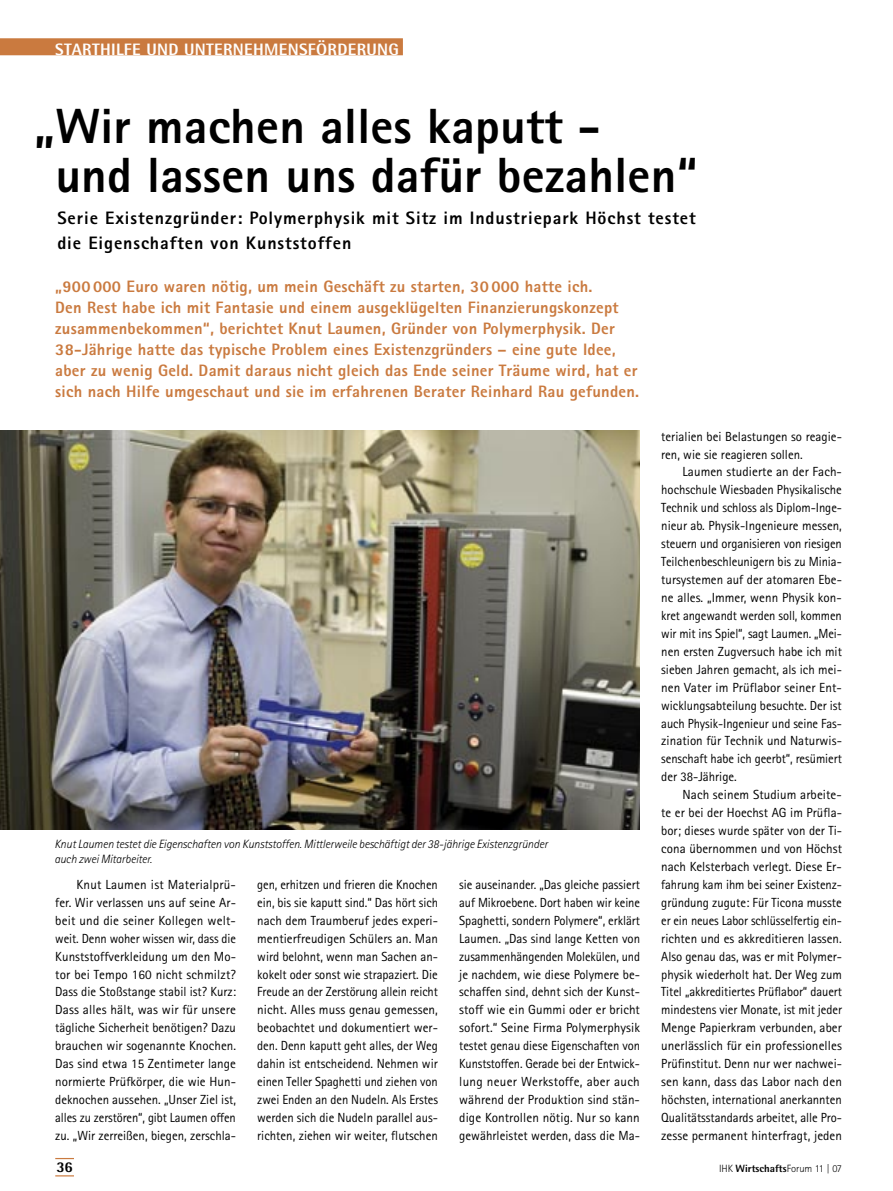
<style>
.page{position:relative;width:893px;height:1191px;background:#fff}
.page>*{position:absolute;margin:0;border:0;box-sizing:border-box;transform-origin:0 0}
.Titel{font:800 49.5px/49.5px "Rotis Sans Serif";letter-spacing:.005em;color:#000}
.Untertitel{font:800 18px "Rotis Sans Serif";letter-spacing:.05em;color:#000}
.Vorspann_Farbe{font:800 16.5px/21px "Rotis Sans Serif";letter-spacing:.015em;color:#ca7a3f}
.t1{font:800 16.5px "Rotis Semi Sans";letter-spacing:.02em;color:#fff}
.t2{font:800 15px "Rotis Semi Sans";color:#000}
.Fließtext{font:13.2px/17.9px "Rotis Sans Serif";color:#000;text-align:justify}
.Fließtext-2{font:13.2px/17.9px "Rotis Sans Serif";color:#000;text-align:justify;scale:.95 1}
.Fließtext-3{font:13.2px/17.9px "Rotis Sans Serif";color:#000;text-align:justify;scale:.96 1}
.Bildunterschrift{font:italic 300 12px/14.9px "Rotis Sans Serif";letter-spacing:-.01em;color:#000}
.t3{font:300 10.5px "Rotis Sans Serif";color:#000}
.s1{font-family:"Rotis Semi Sans";font-weight:800}
</style>
<div class="page">
<div style="left:0;top:38px;width:403px;height:17px;background:#ca7a3f"></div>
<svg style="left:55px;top:1158px;width:19px;height:1px"></svg>
<svg style="left:55px;top:1175px;width:19px;height:1px"></svg>
<img style="left:0;top:430px;width:640px;height:399px">
<p class="t1" style="left:55px;top:39px;width:345px">STARTHILFE UND UNTERNEHMENSFÖRDERUNG</p>
<p class="Titel" style="left:55px;top:101px;width:644px;text-indent:-21px">„Wir machen alles kaputt –<br>und lassen uns dafür bezahlen“</p>
<p class="Untertitel" style="left:57px;top:206px;width:640px">Serie Existenzgründer: Polymerphysik mit Sitz im Industriepark Höchst testet</p>
<p class="Untertitel" style="left:57px;top:232px;width:295px">die Eigenschaften von Kunststoffen</p>
<p class="Vorspann_Farbe" style="left:55px;top:276px;width:585px">„900 000 Euro waren nötig, um mein Geschäft zu starten, 30 000 hatte ich.<br>Den Rest habe ich mit Fantasie und einem ausgeklügelten Finanzierungskonzept zusammenbekommen“, berichtet Knut Laumen, Gründer von Polymerphysik. Der 38-Jährige hatte das typische Problem eines Existenzgründers – eine gute Idee, aber zu wenig Geld. Damit daraus nicht gleich das Ende seiner Träume wird, hat er sich nach Hilfe umgeschaut und sie im erfahrenen Berater Reinhard Rau gefunden.</p>
<p class="Bildunterschrift" style="left:54px;top:837px;width:495px">Knut Laumen testet die Eigenschaften von Kunststoffen. Mittlerweile beschäftigt der 38-jährige Existenzgründer auch zwei Mitarbeiter.</p>
<p class="Fließtext" style="left:55px;top:875px;width:182px;text-indent:21px">Knut Laumen ist Materialprü&shy;fer. Wir verlassen uns auf seine Ar&shy;beit und die seiner Kollegen welt&shy;weit. Denn woher wissen wir, dass die Kunststoffverkleidung um den Mo&shy;tor bei Tempo 160 nicht schmilzt?<br>Dass die Stoßstange stabil ist? Kurz:<br>Dass alles hält, was wir für unsere tägliche Sicherheit benötigen? Dazu brauchen wir sogenannte Knochen.<br>Das sind etwa 15 Zentimeter lange normierte Prüfkörper, die wie Hun&shy;deknochen aussehen. „Unser Ziel ist, alles zu zerstören“, gibt Laumen offen zu. „Wir zerreißen, biegen, zerschla-</p>
<p class="Fließtext-2" style="left:257px;top:875px;width:192px">gen, erhitzen und frieren die Knochen ein, bis sie kaputt sind.“ Das hört sich nach dem Traumberuf jedes experi&shy;mentierfreudigen Schülers an. Man wird belohnt, wenn man Sachen an&shy;kokelt oder sonst wie strapaziert. Die Freude an der Zerstörung allein reicht nicht. Alles muss genau gemessen, beobachtet und dokumentiert wer&shy;den. Denn kaputt geht alles, der Weg dahin ist entscheidend. Nehmen wir einen Teller Spaghetti und ziehen von zwei Enden an den Nudeln. Als Erstes werden sich die Nudeln parallel aus&shy;richten, ziehen wir weiter, flutschen</p>
<p class="Fließtext-3" style="left:459px;top:875px;width:190px">sie auseinander. „Das gleiche passiert auf Mikroebene. Dort haben wir keine Spaghetti, sondern Polymere“, erklärt Laumen. „Das sind lange Ketten von zusammenhängenden Molekülen, und je nachdem, wie diese Polymere be&shy;schaffen sind, dehnt sich der Kunst&shy;stoff wie ein Gummi oder er bricht sofort.“ Seine Firma Polymerphysik testet genau diese Eigenschaften von Kunststoffen. Gerade bei der Entwick&shy;lung neuer Werkstoffe, aber auch während der Produktion sind stän&shy;dige Kontrollen nötig. Nur so kann gewährleistet werden, dass die Ma-</p>
<p class="Fließtext" style="left:661px;top:427px;width:182px">terialien bei Belastungen so reagie&shy;ren, wie sie reagieren sollen.</p>
<p class="Fließtext" style="left:661px;top:463px;width:182px;text-indent:21px">Laumen studierte an der Fach&shy;hochschule Wiesbaden Physikalische Technik und schloss als Diplom-Inge&shy;nieur ab. Physik-Ingenieure messen, steuern und organisieren von riesigen Teilchenbeschleunigern bis zu Minia&shy;tursystemen auf der atomaren Ebe&shy;ne alles. „Immer, wenn Physik kon&shy;kret angewandt werden soll, kommen wir mit ins Spiel“, sagt Laumen. „Mei&shy;nen ersten Zugversuch habe ich mit sieben Jahren gemacht, als ich mei&shy;nen Vater im Prüflabor seiner Ent&shy;wicklungsabteilung besuchte. Der ist auch Physik-Ingenieur und seine Fas&shy;zination für Technik und Naturwis&shy;senschaft habe ich geerbt“, resümiert der 38-Jährige.</p>
<p class="Fließtext" style="left:661px;top:785px;width:182px;text-indent:21px">Nach seinem Studium arbeite&shy;te er bei der Hoechst AG im Prüfla&shy;bor; dieses wurde später von der Ti&shy;cona übernommen und von Höchst nach Kelsterbach verlegt. Diese Er&shy;fahrung kam ihm bei seiner Existenz&shy;gründung zugute: Für Ticona musste er ein neues Labor schlüsselfertig ein&shy;richten und es akkreditieren lassen.<br>Also genau das, was er mit Polymer&shy;physik wiederholt hat. Der Weg zum Titel „akkreditiertes Prüflabor“ dauert mindestens vier Monate, ist mit jeder Menge Papierkram verbunden, aber unerlässlich für ein professionelles Prüfinstitut. Denn nur wer nachwei&shy;sen kann, dass das Labor nach den höchsten, international anerkannten Qualitätsstandards arbeitet, alle Pro&shy;zesse permanent hinterfragt, jeden</p>
<p class="t2" style="left:56px;top:1157px;width:18px">36</p>
<p class="t3" style="left:719px;top:1162px;width:124px">IHK <span class="s1">WIRTSCHAFTS</span>Forum 11 | 07</p>
</div>
